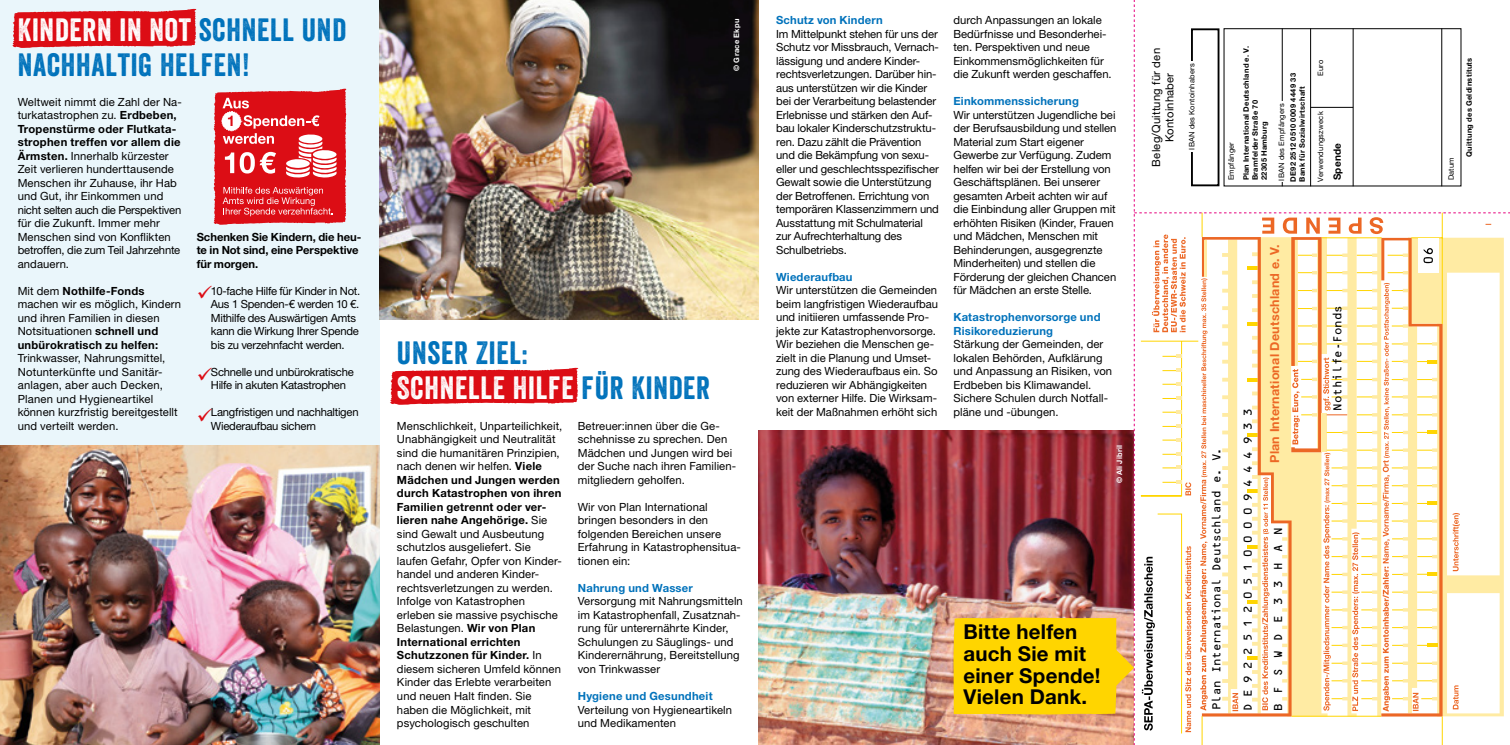
<style>
.page{position:relative;width:1510px;height:745px;background:#fff}
.page>*{position:absolute;margin:0;border:0;box-sizing:border-box;transform-origin:0 0}
.t1{font:31.25px/35px "Veneer";letter-spacing:.025em;color:#0072bb}
.t2{font:700 20.5px/21.6px "Helvetica Neue LT Pro";letter-spacing:.01em;color:#000}
.t3{font:700 12.5px "Helvetica Neue LT Pro";letter-spacing:.02em;color:#ec6725}
.t4{font:12.5px "OCRB Let M";letter-spacing:-.03em;color:#000}
.t5{font:12.5px "OCRB Let M";letter-spacing:.52em;color:#000}
.t6{font:12.5px "OCRB Let M";letter-spacing:.005em;color:#000}
.t7{font:12.5px "OCRB Let M";letter-spacing:.81em;color:#000}
.t8{font:11.25px/13.5px "Helvetica Neue LT Pro";color:#000}
.t9{font:11.25px/13.5px "Helvetica Neue LT Pro";letter-spacing:-.02em;color:#000}
.t10{font:700 11.25px/13.5px "Helvetica Neue LT Pro";letter-spacing:.015em;color:#0072bb}
.t11{font:700 11.25px/13.5px "Helvetica Neue LT Pro";letter-spacing:-.005em;color:#000}
.t12{font:700 10px "Helvetica Neue LT Pro";letter-spacing:.03em;color:#000}
.t13{font:700 7.5px/9px "Helvetica Neue LT Pro";letter-spacing:.035em;color:#000}
.t14{font:7.5px "Helvetica Neue LT Pro";letter-spacing:.025em;color:#000}
.t15{font:700 7.5px "Helvetica Neue LT Pro";letter-spacing:.035em;color:#fff}
.s1{color:#fff}
.s2{font-weight:700}
</style>
<div class="page">
<img style="left:758px;top:430px;width:195px;height:314px">
<svg style="left:953px;top:0;width:556px;height:744px"></svg>
<div style="left:0;top:0;width:379px;height:744px;background:#eaf6fb"></div>
<svg style="left:12px;top:9px;width:185px;height:39px;background:#dd2830"></svg>
<img style="left:0;top:445px;width:379px;height:299px">
<img style="left:379px;top:0;width:379px;height:319px">
<svg style="left:390px;top:367px;width:188px;height:37px;background:#e02930"></svg>
<svg style="left:213px;top:89px;width:133px;height:135px;background:#e24046"></svg>
<h1 class="t1" style="left:18px;top:12px;width:330px"><span class="s1">KINDERN IN NOT</span> SCHNELL UND<br>NACHHALTIG HELFEN!</h1>
<p class="t8" style="left:18px;top:94px;width:165px">Weltweit nimmt die Zahl der Na&shy;turkatastrophen zu. <span class="s2">Erdbeben,<br>Tropenstürme oder Flutkata&shy;strophen treffen vor allem die<br>Ärmsten.</span> Innerhalb kürzester<br>Zeit verlieren hunderttausende<br>Menschen ihr Zuhause, ihr Hab und Gut, ihr Einkommen und nicht selten auch die Perspektiven für die Zukunft. Immer mehr<br>Menschen sind von Konflikten betroffen, die zum Teil Jahrzehnte andauern.</p>
<p class="t8" style="left:18px;top:283px;width:165px">Mit dem <span class="s2">Nothilfe-Fonds </span>machen wir es möglich, Kindern und ihren Familien in diesen<br>Notsituationen <span class="s2">schnell und unbürokratisch zu helfen:</span></p>
<p class="t8" style="left:18px;top:351px;width:161px">Trinkwasser, Nahrungsmittel,<br>Notunterkünfte und Sanitär&shy;anlagen, aber auch Decken,<br>Planen und Hygieneartikel können kurzfristig bereitgestellt und verteilt werden.</p>
<p class="t11" style="left:197px;top:229px;width:166px">Schenken Sie Kindern, die heu&shy;te in Not sind, eine Perspektive für morgen.</p>
<p class="t9" style="left:211px;top:283px;width:151px">10-fache Hilfe für Kinder in Not.<br>Aus 1 Spenden-€ werden 10 €.<br>Mithilfe des Auswärtigen Amts kann die Wirkung Ihrer Spende bis zu verzehnfacht werden.</p>
<p class="t9" style="left:211px;top:364px;width:144px">Schnelle und unbürokratische<br>Hilfe in akuten Katastrophen</p>
<p class="t9" style="left:211px;top:405px;width:149px">Langfristigen und nachhaltigen<br>Wiederaufbau sichern</p>
<p class="t15" style="left:732px;top:71px;width:54px;rotate:-90deg">© Grace Ekpu</p>
<h1 class="t1" style="left:397px;top:335px;width:314px">UNSER ZIEL:<br><span class="s1">SCHNELLE HILFE</span> FÜR KINDER</h1>
<p class="t8" style="left:397px;top:418px;width:167px">Menschlichkeit, Unparteilichkeit,<br>Unabhängigkeit und Neutralität sind die humanitären Prinzipien, nach denen wir helfen. <span class="s2">Viele<br>Mädchen und Jungen werden durch Katastrophen von ihren<br>Familien getrennt oder ver&shy;lieren nahe Angehörige.</span> Sie sind Gewalt und Ausbeutung schutzlos ausgeliefert. Sie laufen Gefahr, Opfer von Kinder&shy;handel und anderen Kinder&shy;rechtsverletzungen zu werden.<br>Infolge von Katastrophen erleben sie massive psychische<br>Belastungen. <span class="s2">Wir von Plan<br>International errichten<br>Schutzzonen für Kinder.</span> In diesem sicheren Umfeld können<br>Kinder das Erlebte verarbeiten und neuen Halt finden. Sie haben die Möglichkeit, mit psychologisch geschulten</p>
<p class="t8" style="left:578px;top:418px;width:160px">Betreuer:innen über die Ge&shy;schehnisse zu sprechen. Den<br>Mädchen und Jungen wird bei der Suche nach ihren Familien&shy;mitgliedern geholfen.</p>
<p class="t8" style="left:578px;top:499px;width:165px">Wir von Plan International bringen besonders in den folgenden Bereichen unsere<br>Erfahrung in Katastrophensitua&shy;tionen ein:</p>
<p class="t10" style="left:578px;top:580px;width:117px">Nahrung und Wasser</p>
<p class="t8" style="left:578px;top:594px;width:166px">Versorgung mit Nahrungsmitteln im Katastrophenfall, Zusatznah&shy;rung für unterernährte Kinder,<br>Schulungen zu Säuglings- und<br>Kinderernährung, Bereitstellung von Trinkwasser</p>
<p class="t10" style="left:578px;top:688px;width:136px">Hygiene und Gesundheit</p>
<p class="t8" style="left:578px;top:702px;width:156px">Verteilung von Hygieneartikeln und Medikamenten</p>
<p class="t10" style="left:776px;top:13px;width:108px">Schutz von Kindern</p>
<p class="t8" style="left:776px;top:26px;width:164px">Im Mittelpunkt stehen für uns der<br>Schutz vor Missbrauch, Vernach&shy;lässigung und andere Kinder&shy;rechtsverletzungen. Darüber hin&shy;aus unterstützen wir die Kinder bei der Verarbeitung belastender<br>Erlebnisse und stärken den Auf&shy;bau lokaler Kinderschutzstruktu&shy;ren. Dazu zählt die Prävention und die Bekämpfung von sexu&shy;eller und geschlechtsspezifischer<br>Gewalt sowie die Unterstützung der Betroffenen. Errichtung von temporären Klassenzimmern und<br>Ausstattung mit Schulmaterial zur Aufrechterhaltung des<br>Schulbetriebs.</p>
<p class="t10" style="left:776px;top:269px;width:78px">Wiederaufbau</p>
<p class="t8" style="left:776px;top:283px;width:163px">Wir unterstützen die Gemeinden beim langfristigen Wiederaufbau und initiieren umfassende Pro&shy;jekte zur Katastrophenvorsorge.<br>Wir beziehen die Menschen ge&shy;zielt in die Planung und Umset&shy;zung des Wiederaufbaus ein. So reduzieren wir Abhängigkeiten von externer Hilfe. Die Wirksam&shy;keit der Maßnahmen erhöht sich</p>
<p class="t8" style="left:953px;top:13px;width:160px">durch Anpassungen an lokale<br>Bedürfnisse und Besonderhei&shy;ten. Perspektiven und neue<br>Einkommensmöglichkeiten für die Zukunft werden geschaffen.</p>
<p class="t10" style="left:953px;top:94px;width:127px">Einkommenssicherung</p>
<p class="t8" style="left:953px;top:107px;width:164px">Wir unterstützen Jugendliche bei der Berufsausbildung und stellen<br>Material zum Start eigener<br>Gewerbe zur Verfügung. Zudem helfen wir bei der Erstellung von<br>Geschäftsplänen. Bei unserer gesamten Arbeit achten wir auf die Einbindung aller Gruppen mit erhöhten Risiken (Kinder, Frauen und Mädchen, Menschen mit<br>Behinderungen, ausgegrenzte<br>Minderheiten) und stellen die<br>Förderung der gleichen Chancen für Mädchen an erste Stelle.</p>
<p class="t10" style="left:953px;top:310px;width:149px">Katastrophenvorsorge und<br>Risikoreduzierung</p>
<p class="t8" style="left:953px;top:337px;width:160px">Stärkung der Gemeinden, der lokalen Behörden, Aufklärung und Anpassung an Risiken, von<br>Erdbeben bis Klimawandel.<br>Sichere Schulen durch Notfall&shy;pläne und -übungen.</p>
<p class="t15" style="left:1115px;top:483px;width:40px;rotate:-90deg">© Ali Jibril</p>
<h2 class="t2" style="left:963px;top:620px;width:138px">Bitte helfen auch Sie mit einer Spende!<br>Vielen Dank.</h2>
<p class="t8" style="left:1149px;top:166px;width:120px;text-align:center;rotate:-90deg">Beleg/Quittung für den<br>Kontoinhaber</p>
<p class="t14" style="left:1187px;top:149px;width:88px;rotate:-90deg">IBAN des Kontoinhabers</p>
<p class="t14" style="left:1226px;top:180px;width:40px;rotate:-90deg">Empfänger</p>
<p class="t13" style="left:1241px;top:180px;width:136px;rotate:-90deg">Plan International Deutschland e. V.<br>Bramfelder Straße 70<br>22305 Hamburg</p>
<p class="t14" style="left:1315px;top:76px;width:18px;rotate:-90deg">Euro</p>
<p class="t13" style="left:1288px;top:182px;width:110px;rotate:-90deg">DE92 2512 0510 0009 4449 33<br>Bank für Sozialwirtschaft</p>
<p class="t14" style="left:1276px;top:180px;width:79px;rotate:-90deg">IBAN des Empfängers</p>
<p class="t14" style="left:1315px;top:181px;width:72px;rotate:-90deg">Verwendungszweck</p>
<p class="t12" style="left:1331px;top:180px;width:39px;rotate:-90deg">Spende</p>
<p class="t4" style="left:1211px;top:709px;width:263px;rotate:-90deg">Plan International Deutschland e. V.</p>
<p class="t5" style="left:1243px;top:710px;width:304px;rotate:-90deg">DE92251205100009444933</p>
<p class="t3" style="left:1266px;top:462px;width:220px;rotate:-90deg">Plan International Deutschland e. V.</p>
<p class="t7" style="left:1273px;top:710px;width:186px;rotate:-90deg">BFSWDE33HAN</p>
<p class="t6" style="left:1332px;top:410px;width:107px;rotate:-90deg">Nothilfe-Fonds</p>
<p class="t14" style="left:1446px;top:180px;width:24px;rotate:-90deg">Datum</p>
<p class="t13" style="left:1464px;top:157px;width:101px;rotate:-90deg">Quittung des Geldinstituts</p>
</div>
